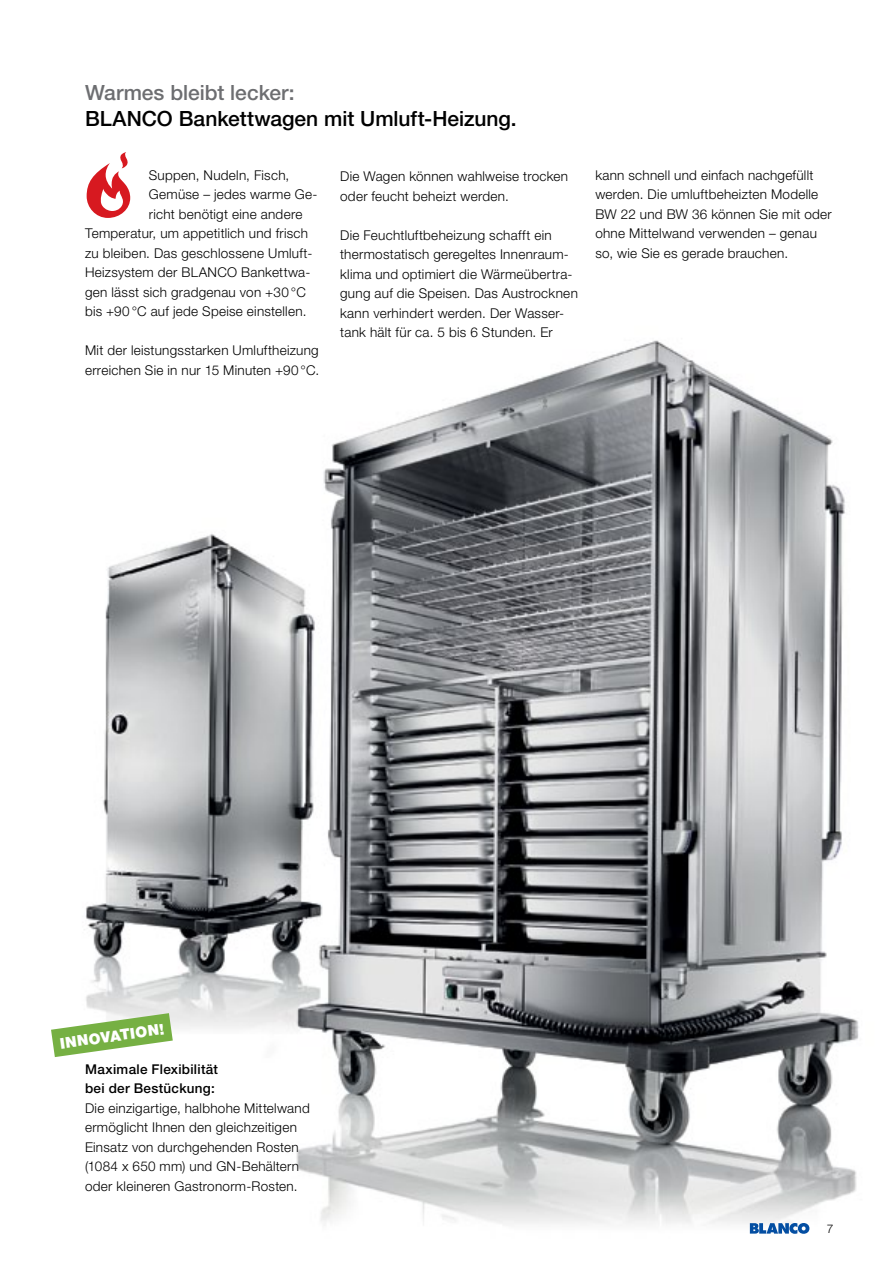
<style>
.page{position:relative;width:893px;height:1263px;background:#fff}
.page>*{position:absolute;margin:0;border:0;box-sizing:border-box;transform-origin:0 0}
.t1{font:500 21px "Helvetica Neue LT Pro";color:#000}
.t2{font:500 21px "Helvetica Neue LT Pro";color:#6d6e71}
.t3{font:900 15px "Helvetica Neue LT Pro";color:#fff}
.t4{font:300 13.5px/19.5px "Helvetica Neue LT Pro";letter-spacing:.02em;color:#000}
.t5{font:500 13.5px/19.5px "Helvetica Neue LT Pro";letter-spacing:.02em;color:#000}
.t6{font:300 12px "Helvetica Neue LT Pro";color:#000}
</style>
<div class="page">
<img style="left:84px;top:340px;width:775px;height:894px">
<svg style="left:51px;top:1013px;width:122px;height:44px"></svg>
<svg style="left:750px;top:1223px;width:59px;height:11px"></svg>
<svg style="left:87px;top:152px;width:44px;height:66px"></svg>
<h1 class="t2" style="left:85px;top:80px;width:211px">Warmes bleibt lecker:</h1>
<h1 class="t1" style="left:85px;top:106px;width:433px">BLANCO Bankettwagen mit Umluft-Heizung.</h1>
<p class="t4" style="left:149px;top:165px;width:142px">Suppen, Nudeln, Fisch,</p>
<p class="t4" style="left:149px;top:184px;width:170px">Gemüse – jedes warme Ge-</p>
<p class="t4" style="left:149px;top:204px;width:155px">richt benötigt eine andere</p>
<p class="t4" style="left:85px;top:223px;width:225px">Temperatur, um appetitlich und frisch</p>
<p class="t4" style="left:85px;top:243px;width:229px">zu bleiben. Das geschlossene Umluft-</p>
<p class="t4" style="left:85px;top:262px;width:227px">Heizsystem der BLANCO Bankettwa-</p>
<p class="t4" style="left:85px;top:282px;width:222px">gen lässt sich gradgenau von +30 °C</p>
<p class="t4" style="left:85px;top:301px;width:223px">bis +90 °C auf jede Speise einstellen.</p>
<p class="t4" style="left:85px;top:340px;width:236px">Mit der leistungsstarken Umluftheizung erreichen Sie in nur 15 Minuten +90 °C.</p>
<p class="t4" style="left:340px;top:166px;width:230px">Die Wagen können wahlweise trocken oder feucht beheizt werden.</p>
<p class="t4" style="left:340px;top:225px;width:239px">Die Feuchtluftbeheizung schafft ein thermostatisch geregeltes Innenraum&shy;klima und optimiert die Wärmeübertra&shy;gung auf die Speisen. Das Austrocknen kann verhindert werden. Der Wasser&shy;tank hält für ca. 5 bis 6 Stunden. Er</p>
<p class="t4" style="left:595px;top:165px;width:238px">kann schnell und einfach nachgefüllt werden. Die umluftbeheizten Modelle BW 22 und BW 36 können Sie mit oder ohne Mittelwand verwenden – genau so, wie Sie es gerade brauchen.</p>
<p class="t3" style="left:59px;top:1034px;width:107px;rotate:-8deg">INNOVATION!</p>
<p class="t5" style="left:85px;top:1059px;width:135px">Maximale Flexibilität bei der Bestückung:</p>
<p class="t4" style="left:85px;top:1098px;width:226px">Die einzigartige, halbhohe Mittelwand ermöglicht Ihnen den gleichzeitigen Einsatz von durchgehenden Rosten (1084 x 650 mm) und GN-Behältern oder kleineren Gastronorm-Rosten.</p>
<p class="t6" style="left:827px;top:1222px;width:8px">7</p>
</div>
